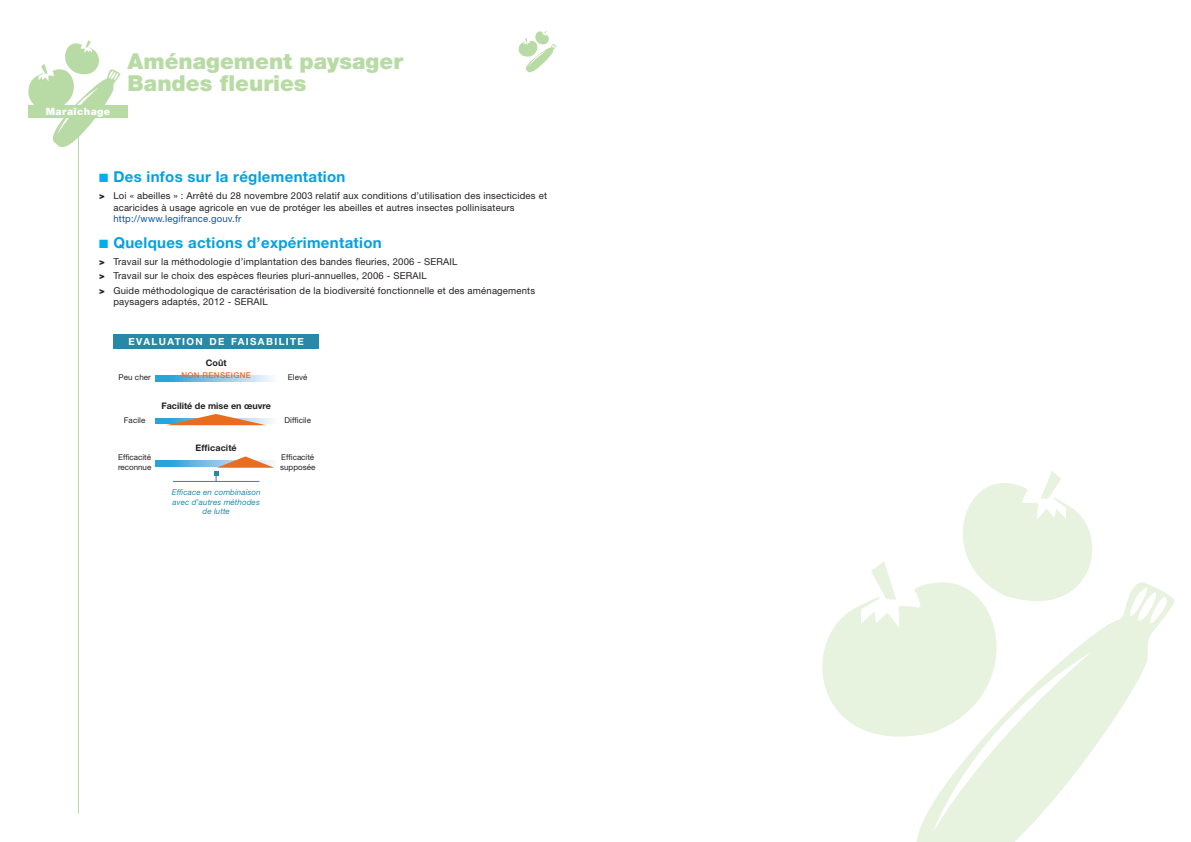
<style>
.page{position:relative;width:1191px;height:842px;background:#fff}
.page>*{position:absolute;margin:0;border:0;box-sizing:border-box;transform-origin:0 0}
.t1{font:900 22px/22px "Helvetica Neue";color:#b8dba5}
.t2{font:700 15px "Helvetica Neue";letter-spacing:.02em;color:#00a1e3}
.t3{font:900 10px "Helvetica Neue";letter-spacing:.045em;color:#fff}
.t4{font:700 9.8px "Helvetica Neue";letter-spacing:.145em;color:#fff}
.t5{font:9.5px/14.3px "Helvetica Neue";letter-spacing:.02em;color:#231f20}
.t6{font:9.5px "Helvetica Neue";letter-spacing:.02em;color:#0155a5}
.t7{font:700 9px "Helvetica Neue";color:#231f20}
.t8{font:8px/10px "Helvetica Neue";color:#231f20}
.t9{font:italic 8px/9.5px "Helvetica Neue";letter-spacing:.01em;color:#2889a7;text-align:center}
.t10{font:500 8px "Helvetica Neue";letter-spacing:.04em;color:#ea6d1f}
.s1{color:#00aeef}
.s2{font-weight:900}
</style>
<div class="page">
<svg style="left:916px;top:582px;width:258px;height:260px"></svg>
<svg style="left:822px;top:582px;width:204px;height:179px;fill:#e7f2df"></svg>
<svg style="left:871px;top:561px;width:25px;height:38px"></svg>
<svg style="left:938px;top:471px;width:175px;height:153px"></svg>
<svg style="left:518px;top:31px;width:38px;height:42px"></svg>
<svg style="left:156px;top:461px;width:58px;height:5px"></svg>
<svg style="left:156px;top:418px;width:117px;height:6px"></svg>
<svg style="left:156px;top:376px;width:117px;height:5px"></svg>
<div style="left:113px;top:334px;width:206px;height:15px;background:#2889a7"></div>
<hr style="left:173px;top:481px;width:86px;height:1px;background:#2889a7">
<hr style="left:78px;top:113px;width:1px;height:701px;background:#b8dba5">
<svg style="left:28px;top:40px;width:92px;height:107px"></svg>
<div style="left:28px;top:105px;width:100px;height:13px;background:#b8dba5"></div>
<svg style="left:166px;top:414px;width:100px;height:11px"></svg>
<svg style="left:214px;top:456px;width:60px;height:25px"></svg>
<p class="t3" style="left:46px;top:105px;width:66px">Maraîchage</p>
<h1 class="t1" style="left:128px;top:50px;width:277px">Aménagement paysager<br>Bandes fleuries</h1>
<h2 class="t2" style="left:99px;top:167px;width:248px"><span class="s1">■</span> Des infos sur la réglementation</h2>
<p class="t5" style="left:113px;top:190px;width:435px;line-height:11.5px;text-indent:-14px"><span class="s2">&gt;</span> Loi « abeilles » : Arrêté du 28 novembre 2003 relatif aux conditions d’utilisation des insecticides et acaricides à usage agricole en vue de protéger les abeilles et autres insectes pollinisateurs</p>
<p class="t6" style="left:113px;top:213px;width:129px">http://www.legifrance.gouv.fr</p>
<h2 class="t2" style="left:99px;top:233px;width:284px"><span class="s1">■</span> Quelques actions d’expérimentation</h2>
<p class="t5" style="left:99px;top:254px;width:437px"><span class="s2">&gt;</span> Travail sur la méthodologie d’implantation des bandes fleuries, 2006 - SERAIL<br><span class="s2">&gt;</span> Travail sur le choix des espèces fleuries pluri-annuelles, 2006 - SERAIL<br><span class="s2">&gt;</span> Guide méthodologique de caractérisation de la biodiversité fonctionnelle et des aménagements</p>
<p class="t5" style="left:113px;top:295px;width:156px">paysagers adaptés, 2012 - SERAIL</p>
<p class="t4" style="left:128px;top:336px;width:177px">EVALUATION DE FAISABILITE</p>
<p class="t8" style="left:118px;top:372px;width:34px">Peu cher</p>
<p class="t8" style="left:124px;top:415px;width:23px">Facile</p>
<p class="t8" style="left:118px;top:452px;width:35px">Efficacité reconnue</p>
<p class="t7" style="left:206px;top:358px;width:22px">Coût</p>
<p class="t7" style="left:161px;top:400px;width:111px">Facilité de mise en œuvre</p>
<p class="t7" style="left:196px;top:443px;width:43px">Efficacité</p>
<p class="t10" style="left:181px;top:370px;width:71px">NON RENSEIGNE</p>
<p class="t9" style="left:172px;top:488px;width:90px">Efficace en combinaison avec d’autres méthodes de lutte</p>
<p class="t8" style="left:288px;top:372px;width:21px">Elevé</p>
<p class="t8" style="left:284px;top:415px;width:28px">Difficile</p>
<p class="t8" style="left:280px;top:452px;width:37px">Efficacité supposée</p>
</div>
